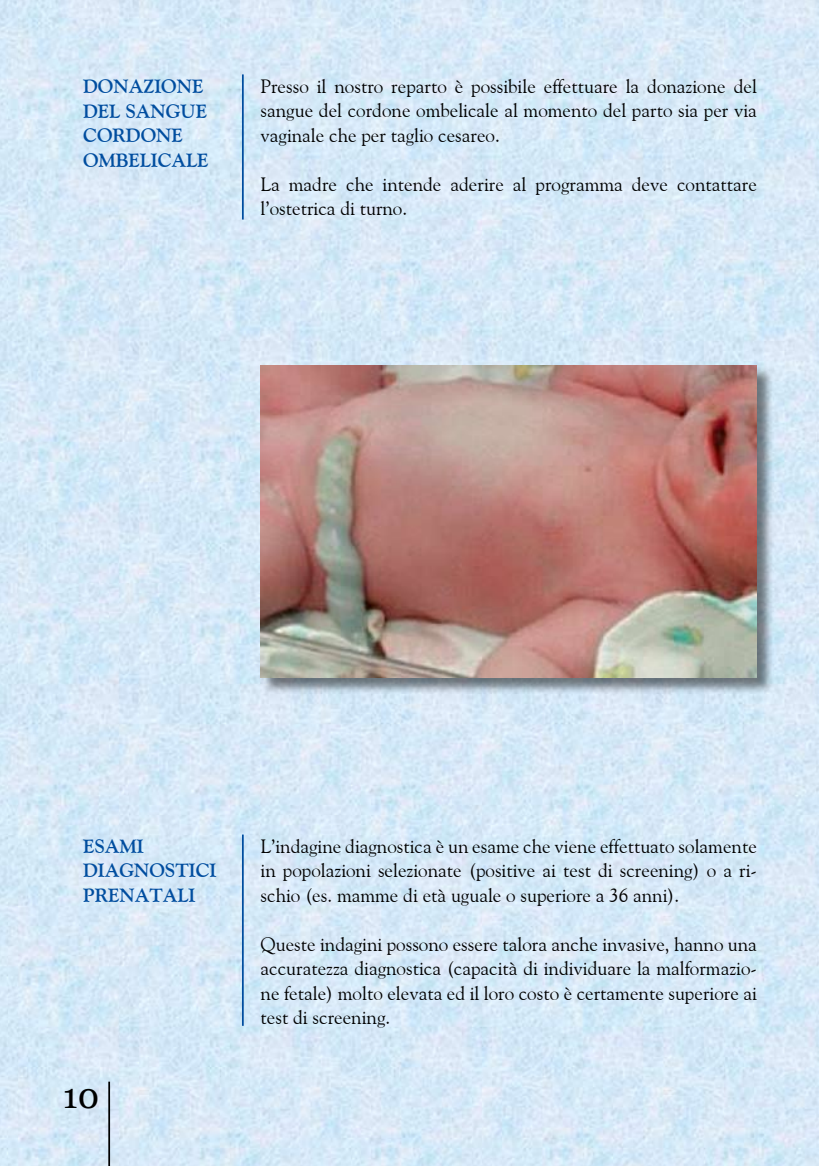
<style>
.page{position:relative;width:819px;height:1166px;background:#fff}
.page>*{position:absolute;margin:0;border:0;box-sizing:border-box;transform-origin:0 0}
.t1{font:35px "Georgia";color:#000}
.t2{font:19.25px/24.5px "Goudy Old Style BT";color:#000;text-align:justify}
.t3{font:700 19.25px/24.5px "Goudy Old Style BT";color:#004d9f}
</style>
<div class="page">
<img style="left:0;top:0;width:819px;height:1166px">
<hr style="left:108px;top:1081px;width:2px;height:85px;background:#000">
<hr style="left:242px;top:74px;width:2px;height:146px;background:#004d9f">
<hr style="left:242px;top:834px;width:2px;height:192px;background:#004d9f">
<div style="left:261px;top:365px;width:520px;height:337px;background:#000;opacity:.5"></div>
<img style="left:260px;top:365px;width:496px;height:313px">
<p class="t3" style="left:83px;top:74px;width:127px">DONAZIONE<br>DEL SANGUE<br>CORDONE<br>OMBELICALE</p>
<p class="t2" style="left:260px;top:74px;width:498px">Presso il nostro reparto è possibile effettuare la donazione del sangue del cordone ombelicale al momento del parto sia per via vaginale che per taglio cesareo.</p>
<p class="t2" style="left:260px;top:172px;width:498px">La madre che intende aderire al programma deve contattare l’ostetrica di turno.</p>
<p class="t3" style="left:83px;top:833px;width:135px">ESAMI<br>DIAGNOSTICI<br>PRENATALI</p>
<h1 class="t1" style="left:63px;top:1076px;width:38px">10</h1>
<p class="t2" style="left:260px;top:833px;width:498px">L’indagine diagnostica è un esame che viene effettuato solamente in popolazioni selezionate (positive ai test di screening) o a ri&shy;schio (es. mamme di età uguale o superiore a 36 anni).</p>
<p class="t2" style="left:260px;top:931px;width:498px">Queste indagini possono essere talora anche invasive, hanno una accuratezza diagnostica (capacità di individuare la malformazio&shy;ne fetale) molto elevata ed il loro costo è certamente superiore ai test di screening.</p>
</div>
